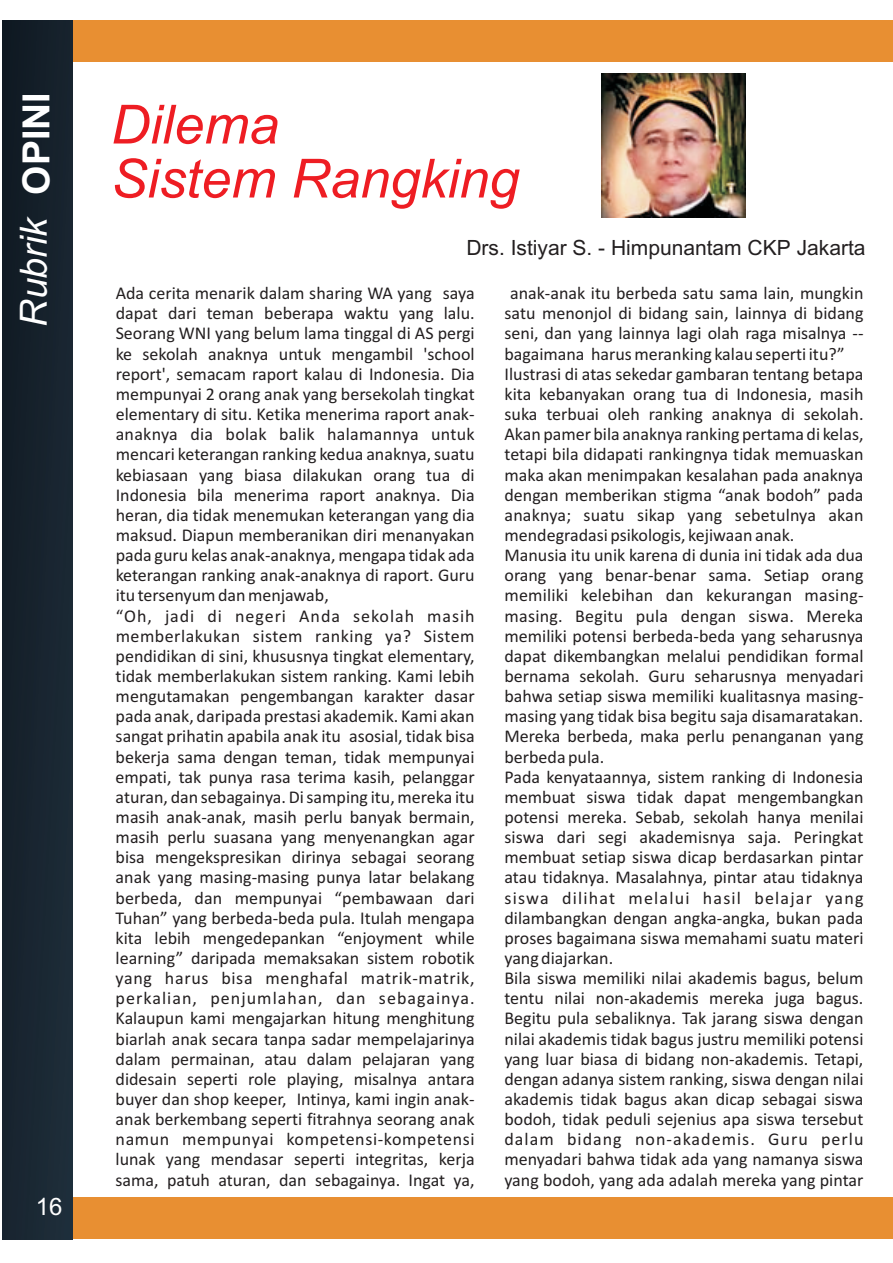
<style>
.page{position:relative;width:893px;height:1263px;background:#fff}
.page>*{position:absolute;margin:0;border:0;box-sizing:border-box;transform-origin:0 0}
.t1{font:italic 54px "Arial";color:#ee1d23}
.t2{font:italic 37.5px "Arial";color:#fff}
.t3{font:700 37.5px "Arial";color:#fff}
.t4{font:24px "Arial";color:#fff}
.t5{font:21px "Arial Unicode MS";color:#231f20}
.t6{font:18px/20.1px "Calibri";color:#231f20}
</style>
<div class="page">
<div style="left:45px;top:20px;width:848px;height:41px;background:#e88f32"></div>
<div style="left:45px;top:1198px;width:848px;height:41px;background:#e88f32"></div>
<div style="left:2px;top:20px;width:70px;height:1219px;background:#17232d"></div>
<img style="left:601px;top:73px;width:144px;height:144px">
<h2 class="t3" style="left:22px;top:195px;width:104px;rotate:-90deg">OPINI</h2>
<h2 class="t2" style="left:20px;top:326px;width:112px;rotate:-90deg">Rubrik</h2>
<h3 class="t4" style="left:36px;top:1198px;width:28px">16</h3>
<h1 class="t1" style="left:111px;top:104px;width:169px">Dilema</h1>
<h1 class="t1" style="left:111px;top:158px;width:410px">Sistem Rangking</h1>
<p class="t5" style="left:466px;top:239px;width:401px">Drs. Istiyar S. - Himpunantam CKP Jakarta</p>
<p class="t6" style="left:116px;top:285px;width:361px">Ada cerita menarik dalam sharing WA yang saya dapat dari teman beberapa waktu yang lalu.<br>Seorang WNI yang belum lama tinggal di AS pergi ke sekolah anaknya untuk mengambil 'school report', semacam raport kalau di Indonesia. Dia mempunyai 2 orang anak yang bersekolah tingkat elementary di situ. Ketika menerima raport anak&shy;anaknya dia bolak balik halamannya untuk mencari keterangan ranking kedua anaknya, suatu kebiasaan yang biasa dilakukan orang tua di Indonesia bila menerima raport anaknya. Dia heran, dia tidak menemukan keterangan yang dia maksud. Diapun memberanikan diri menanyakan pada guru kelas anak-anaknya, mengapa tidak ada keterangan ranking anak-anaknya di raport. Guru itu tersenyum dan menjawab,<br>“Oh, jadi di negeri Anda sekolah masih memberlakukan sistem ranking ya? Sistem pendidikan di sini, khususnya tingkat elementary, tidak memberlakukan sistem ranking. Kami lebih mengutamakan pengembangan karakter dasar pada anak, daripada prestasi akademik. Kami akan sangat prihatin apabila anak itu asosial, tidak bisa bekerja sama dengan teman, tidak mempunyai empati, tak punya rasa terima kasih, pelanggar aturan, dan sebagainya. Di samping itu, mereka itu masih anak-anak, masih perlu banyak bermain, masih perlu suasana yang menyenangkan agar bisa mengekspresikan dirinya sebagai seorang anak yang masing-masing punya latar belakang berbeda, dan mempunyai “pembawaan dari Tuhan” yang berbeda-beda pula. Itulah mengapa kita lebih mengedepankan “enjoyment while learning” daripada memaksakan sistem robotik yang harus bisa menghafal matrik-matrik, perkalian, penjumlahan, dan sebagainya.<br>Kalaupun kami mengajarkan hitung menghitung biarlah anak secara tanpa sadar mempelajarinya dalam permainan, atau dalam pelajaran yang didesain seperti role playing, misalnya antara buyer dan shop keeper, Intinya, kami ingin anak&shy;anak berkembang seperti fitrahnya seorang anak namun mempunyai kompetensi-kompetensi lunak yang mendasar seperti integritas, kerja sama, patuh aturan, dan sebagainya. Ingat ya,</p>
<p class="t6" style="left:504px;top:285px;width:361px;text-indent:6px">anak-anak itu berbeda satu sama lain, mungkin satu menonjol di bidang sain, lainnya di bidang seni, dan yang lainnya lagi olah raga misalnya -- bagaimana harus meranking kalau seperti itu?” Ilustrasi di atas sekedar gambaran tentang betapa kita kebanyakan orang tua di Indonesia, masih suka terbuai oleh ranking anaknya di sekolah.<br>Akan pamer bila anaknya ranking pertama di kelas, tetapi bila didapati rankingnya tidak memuaskan maka akan menimpakan kesalahan pada anaknya dengan memberikan stigma “anak bodoh” pada anaknya; suatu sikap yang sebetulnya akan mendegradasi psikologis, kejiwaan anak.<br>Manusia itu unik karena di dunia ini tidak ada dua orang yang benar-benar sama. Setiap orang memiliki kelebihan dan kekurangan masing&shy;masing. Begitu pula dengan siswa. Mereka memiliki potensi berbeda-beda yang seharusnya dapat dikembangkan melalui pendidikan formal bernama sekolah. Guru seharusnya menyadari bahwa setiap siswa memiliki kualitasnya masing&shy;masing yang tidak bisa begitu saja disamaratakan.<br>Mereka berbeda, maka perlu penanganan yang berbeda pula.<br>Pada kenyataannya, sistem ranking di Indonesia membuat siswa tidak dapat mengembangkan potensi mereka. Sebab, sekolah hanya menilai siswa dari segi akademisnya saja. Peringkat membuat setiap siswa dicap berdasarkan pintar atau tidaknya. Masalahnya, pintar atau tidaknya siswa dilihat melalui hasil belajar yang dilambangkan dengan angka-angka, bukan pada proses bagaimana siswa memahami suatu materi yang diajarkan.<br>Bila siswa memiliki nilai akademis bagus, belum tentu nilai non-akademis mereka juga bagus.<br>Begitu pula sebaliknya. Tak jarang siswa dengan nilai akademis tidak bagus justru memiliki potensi yang luar biasa di bidang non-akademis. Tetapi, dengan adanya sistem ranking, siswa dengan nilai akademis tidak bagus akan dicap sebagai siswa bodoh, tidak peduli sejenius apa siswa tersebut dalam bidang non-akademis. Guru perlu menyadari bahwa tidak ada yang namanya siswa yang bodoh, yang ada adalah mereka yang pintar</p>
</div>
